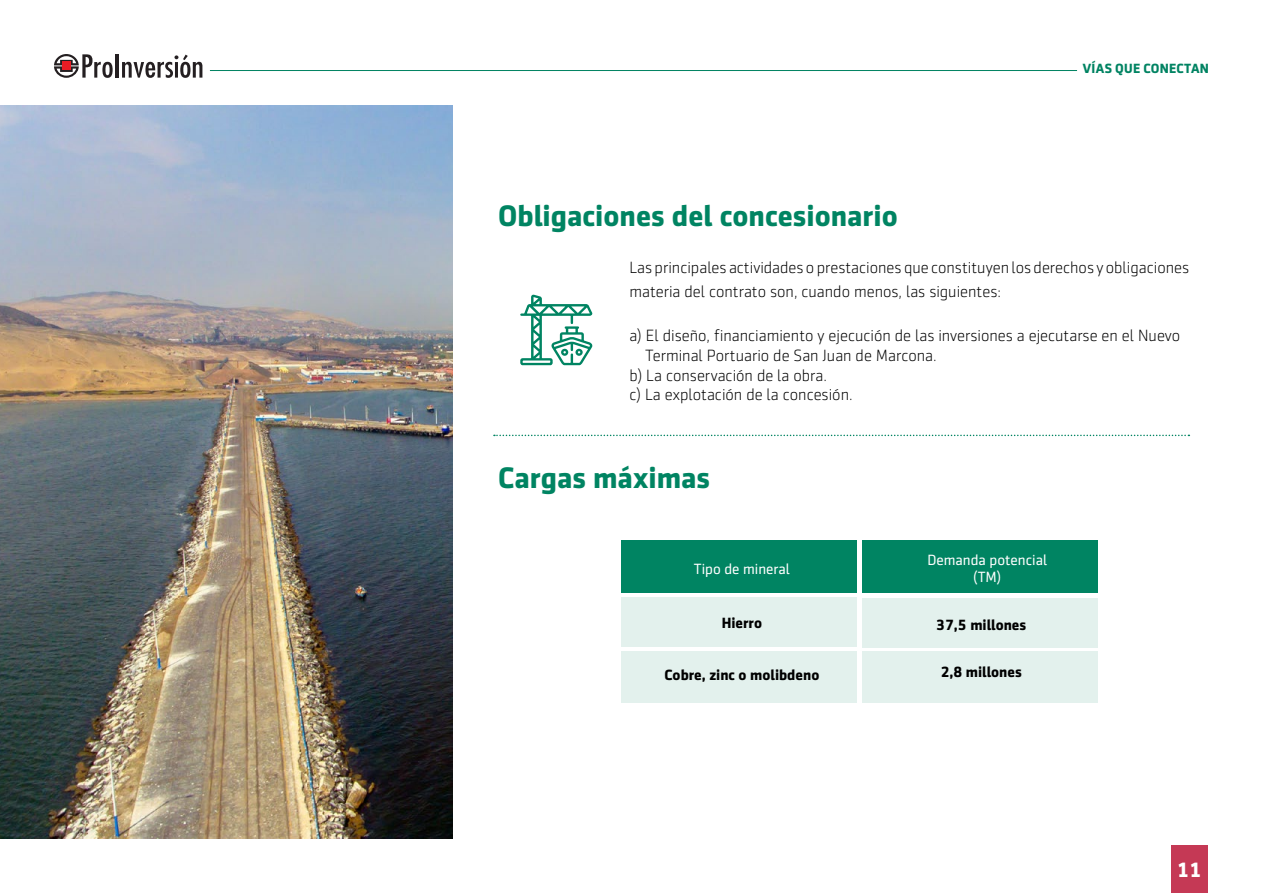
<style>
.page{position:relative;width:1263px;height:893px;background:#fff}
.page>*{position:absolute;margin:0;border:0;box-sizing:border-box;transform-origin:0 0}
.t1{font:700 30px "Sentico Sans DT";color:#008462}
.t2{font:700 21px "Sentico Sans DT";color:#fff}
.t3{font:300 16.5px/24px "Sentico Sans DT";color:#000}
.t4{font:700 15px "Sentico Sans DT";color:#000}
.t5{font:15px/16.5px "Sentico Sans DT";color:#fff;text-align:center}
.t6{font:700 13.5px "Sentico Sans DT";letter-spacing:.015em;color:#008362}
</style>
<div class="page">
<hr style="left:210px;top:70px;width:867px;height:1px;background:#008362">
<svg style="left:54px;top:54px;width:59px;height:24px"></svg>
<hr style="left:115px;top:54px;width:4px;height:24px;background:#241f21">
<svg style="left:122px;top:55px;width:80px;height:23px"></svg>
<div style="left:62px;top:62px;width:8px;height:8px;background:#e81c24"></div>
<div style="left:1171px;top:845px;width:37px;height:48px;background:#c53955"></div>
<img style="left:0;top:105px;width:452px;height:734px">
<svg style="left:520px;top:294px;width:72px;height:71px"></svg>
<div style="left:621px;top:540px;width:235px;height:53px;background:#008462"></div>
<div style="left:863px;top:540px;width:235px;height:53px;background:#008462"></div>
<div style="left:621px;top:597px;width:235px;height:50px;background:#e3f1ed"></div>
<div style="left:863px;top:597px;width:235px;height:50px;background:#e3f1ed"></div>
<div style="left:621px;top:651px;width:235px;height:52px;background:#e3f1ed"></div>
<div style="left:863px;top:651px;width:235px;height:52px;background:#e3f1ed"></div>
<svg style="left:494px;top:435px;width:695px;height:1px"></svg>
<h1 class="t1" style="left:498px;top:198px;width:401px">Obligaciones del concesionario</h1>
<p class="t6" style="left:1083px;top:60px;width:128px">VÍAS QUE CONECTAN</p>
<p class="t3" style="left:629px;top:256px;width:561px">Las principales actividades o prestaciones que constituyen los derechos y obligaciones materia del contrato son, cuando menos, las siguientes:</p>
<p class="t3" style="left:629px;top:324px;width:552px">a) El diseño, financiamiento y ejecución de las inversiones a ejecutarse en el Nuevo</p>
<p class="t3" style="left:645px;top:343px;width:293px">Terminal Portuario de San Juan de Marcona.</p>
<p class="t3" style="left:629px;top:363px;width:199px">b) La conservación de la obra.</p>
<p class="t3" style="left:629px;top:383px;width:225px">c) La explotación de la concesión.</p>
<h1 class="t1" style="left:498px;top:460px;width:214px">Cargas máximas</h1>
<p class="t5" style="left:694px;top:560px;width:98px">Tipo de mineral</p>
<p class="t5" style="left:927px;top:552px;width:121px">Demanda potencial (TM)</p>
<p class="t4" style="left:722px;top:614px;width:42px">Hierro</p>
<p class="t4" style="left:936px;top:617px;width:91px">37,5 millones</p>
<p class="t4" style="left:664px;top:666px;width:156px">Cobre, zinc o molibdeno</p>
<p class="t4" style="left:941px;top:663px;width:83px">2,8 millones</p>
<p class="t2" style="left:1177px;top:857px;width:26px">11</p>
</div>
